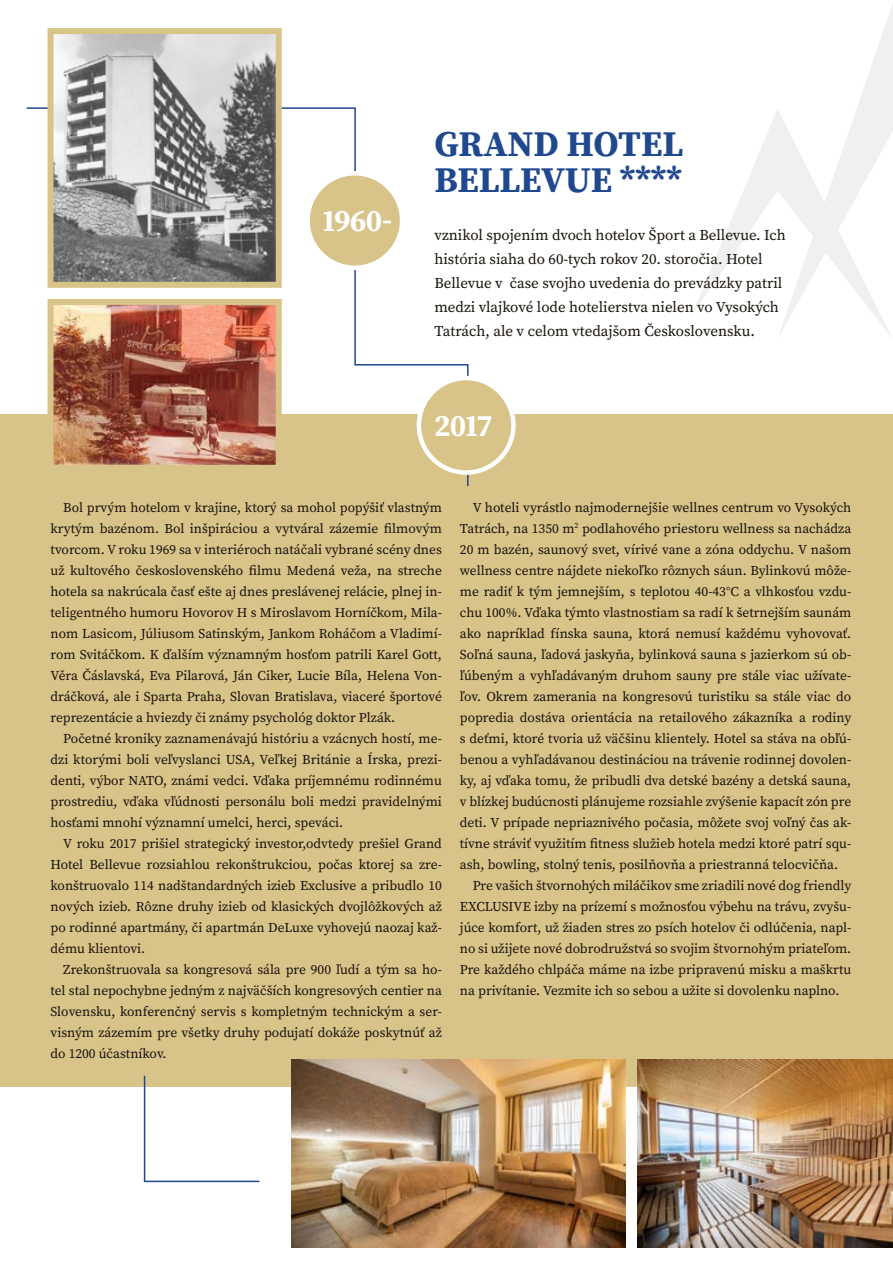
<style>
.page{position:relative;width:893px;height:1263px;background:#fff}
.page>*{position:absolute;margin:0;border:0;box-sizing:border-box;transform-origin:0 0}
.t1{font:700 36px/36px "Source Serif Pro";letter-spacing:-.005em;color:#20488f}
.t2{font:700 30px "Source Serif Pro";letter-spacing:-.01em;color:#fff}
.t3{font:15px/24px "Source Serif Pro";color:#18130d}
.t4{font:13.5px/21px "Source Serif Pro";color:#18130d;text-align:justify}
</style>
<div class="page">
<svg style="left:692px;top:5px;width:201px;height:331px"></svg>
<div style="left:0;top:414px;width:893px;height:672px;background:#d8c389"></div>
<img style="left:638px;top:1059px;width:255px;height:189px">
<img style="left:292px;top:1059px;width:333px;height:189px">
<svg style="left:26px;top:107px;width:443px;height:380px"></svg>
<div style="left:308px;top:173px;width:94px;height:95px;background:#d8c389;border-radius:50%"></div>
<div style="left:305px;top:171px;width:99px;height:99px;border:4px solid #fff;border-radius:50%"></div>
<div style="left:419px;top:378px;width:94px;height:95px;background:#d8c389;border-radius:50%"></div>
<div style="left:417px;top:376px;width:99px;height:99px;border:4px solid #fff;border-radius:50%"></div>
<img style="left:55px;top:35px;width:220px;height:246px">
<div style="left:48px;top:28px;width:234px;height:260px;border:6px solid #d8c389"></div>
<img style="left:55px;top:306px;width:220px;height:158px">
<div style="left:48px;top:299px;width:234px;height:172px;border:6px solid #d8c389"></div>
<svg style="left:143px;top:1075px;width:118px;height:108px"></svg>
<h2 class="t2" style="left:323px;top:200px;width:71px">1960-</h2>
<h1 class="t1" style="left:434px;top:125px;width:250px">GRAND HOTEL<br>BELLEVUE ****</h1>
<p class="t3" style="left:434px;top:223px;width:353px">vznikol spojením dvoch hotelov Šport a Bellevue. Ich história siaha do 60-tych rokov 20. storočia. Hotel Bellevue v čase svojho uvedenia do prevádzky patril medzi vlajkové lode hotelierstva nielen vo Vysokých Tatrách, ale v celom vtedajšom Československu.</p>
<h2 class="t2" style="left:434px;top:405px;width:60px">2017</h2>
<p class="t4" style="left:51px;top:497px;width:393px;text-indent:13px">Bol prvým hotelom v krajine, ktorý sa mohol popýšiť vlastným krytým bazénom. Bol inšpiráciou a vytváral zázemie filmovým tvorcom. V roku 1969 sa v interiéroch natáčali vybrané scény dnes už kultového československého filmu Medená veža, na streche hotela sa nakrúcala časť ešte aj dnes preslávenej relácie, plnej in&shy;teligentného humoru Hovorov H s Miroslavom Horníčkom, Mila&shy;nom Lasicom, Júliusom Satinským, Jankom Roháčom a Vladimí&shy;rom Svitáčkom. K ďalším významným hosťom patrili Karel Gott, Věra Čáslavská, Eva Pilarová, Ján Ciker, Lucie Bíla, Helena Von&shy;dráčková, ale i Sparta Praha, Slovan Bratislava, viaceré športové reprezentácie a hviezdy či známy psychológ doktor Plzák.</p>
<p class="t4" style="left:51px;top:728px;width:393px;text-indent:13px">Početné kroniky zaznamenávajú históriu a vzácnych hostí, me&shy;dzi ktorými boli veľvyslanci USA, Veľkej Británie a Írska, prezi&shy;denti, výbor NATO, známi vedci. Vďaka príjemnému rodinnému prostrediu, vďaka vľúdnosti personálu boli medzi pravidelnými hosťami mnohí významní umelci, herci, speváci.</p>
<p class="t4" style="left:51px;top:833px;width:393px;text-indent:13px">V roku 2017 prišiel strategický investor,odvtedy prešiel Grand Hotel Bellevue rozsiahlou rekonštrukciou, počas ktorej sa zre&shy;konštruovalo 114 nadštandardných izieb Exclusive a pribudlo 10 nových izieb. Rôzne druhy izieb od klasických dvojlôžkových až po rodinné apartmány, či apartmán DeLuxe vyhovejú naozaj kaž&shy;dému klientovi.</p>
<p class="t4" style="left:51px;top:959px;width:393px;text-indent:13px">Zrekonštruovala sa kongresová sála pre 900 ľudí a tým sa ho&shy;tel stal nepochybne jedným z najväčších kongresových centier na Slovensku, konferenčný servis s kompletným technickým a ser&shy;visným zázemím pre všetky druhy podujatí dokáže poskytnúť až do 1200 účastníkov.</p>
<p class="t4" style="left:473px;top:497px;width:380px">V hoteli vyrástlo najmodernejšie wellnes centrum vo Vysokých</p>
<p class="t4" style="left:460px;top:518px;width:393px">Tatrách, na 1350 m<sup>2</sup> podlahového priestoru wellness sa nachádza</p>
<p class="t4" style="left:460px;top:539px;width:393px">20 m bazén, saunový svet, vírivé vane a zóna oddychu. V našom</p>
<p class="t4" style="left:460px;top:560px;width:393px">wellness centre nájdete niekoľko rôznych sáun. Bylinkovú môže-</p>
<p class="t4" style="left:460px;top:581px;width:393px">me radiť k tým jemnejším, s teplotou 40-43°C a vlhkosťou vzdu-</p>
<p class="t4" style="left:460px;top:602px;width:393px">chu 100%. Vďaka týmto vlastnostiam sa radí k šetrnejším saunám</p>
<p class="t4" style="left:460px;top:623px;width:393px">ako napríklad fínska sauna, ktorá nemusí každému vyhovovať.</p>
<p class="t4" style="left:460px;top:644px;width:393px">Soľná sauna, ľadová jaskyňa, bylinková sauna s jazierkom sú ob-</p>
<p class="t4" style="left:460px;top:665px;width:393px">ľúbeným a vyhľadávaným druhom sauny pre stále viac užívate-</p>
<p class="t4" style="left:460px;top:686px;width:393px">ľov. Okrem zamerania na kongresovú turistiku sa stále viac do</p>
<p class="t4" style="left:460px;top:707px;width:393px">popredia dostáva orientácia na retailového zákazníka a rodiny</p>
<p class="t4" style="left:460px;top:728px;width:393px">s deťmi, ktoré tvoria už väčšinu klientely. Hotel sa stáva na obľú-</p>
<p class="t4" style="left:460px;top:749px;width:393px">benou a vyhľadávanou destináciou na trávenie rodinnej dovolen-</p>
<p class="t4" style="left:460px;top:770px;width:393px">ky, aj vďaka tomu, že pribudli dva detské bazény a detská sauna,</p>
<p class="t4" style="left:460px;top:791px;width:393px">v blízkej budúcnosti plánujeme rozsiahle zvýšenie kapacít zón pre</p>
<p class="t4" style="left:460px;top:812px;width:393px">deti. V prípade nepriaznivého počasia, môžete svoj voľný čas ak-</p>
<p class="t4" style="left:460px;top:833px;width:393px">tívne stráviť využitím fitness služieb hotela medzi ktoré patrí squ-</p>
<p class="t4" style="left:460px;top:854px;width:380px">ash, bowling, stolný tenis, posilňovňa a priestranná telocvičňa.</p>
<p class="t4" style="left:473px;top:875px;width:380px">Pre vašich štvornohých miláčikov sme zriadili nové dog friendly</p>
<p class="t4" style="left:460px;top:896px;width:393px">EXCLUSIVE izby na prízemí s možnosťou výbehu na trávu, zvyšu-</p>
<p class="t4" style="left:460px;top:917px;width:393px">júce komfort, už žiaden stres zo psích hotelov či odlúčenia, napl-</p>
<p class="t4" style="left:460px;top:938px;width:393px">no si užijete nové dobrodružstvá so svojim štvornohým priateľom.</p>
<p class="t4" style="left:460px;top:959px;width:393px">Pre každého chlpáča máme na izbe pripravenú misku a maškrtu</p>
<p class="t4" style="left:460px;top:980px;width:381px">na privítanie. Vezmite ich so sebou a užite si dovolenku naplno.</p>
</div>
